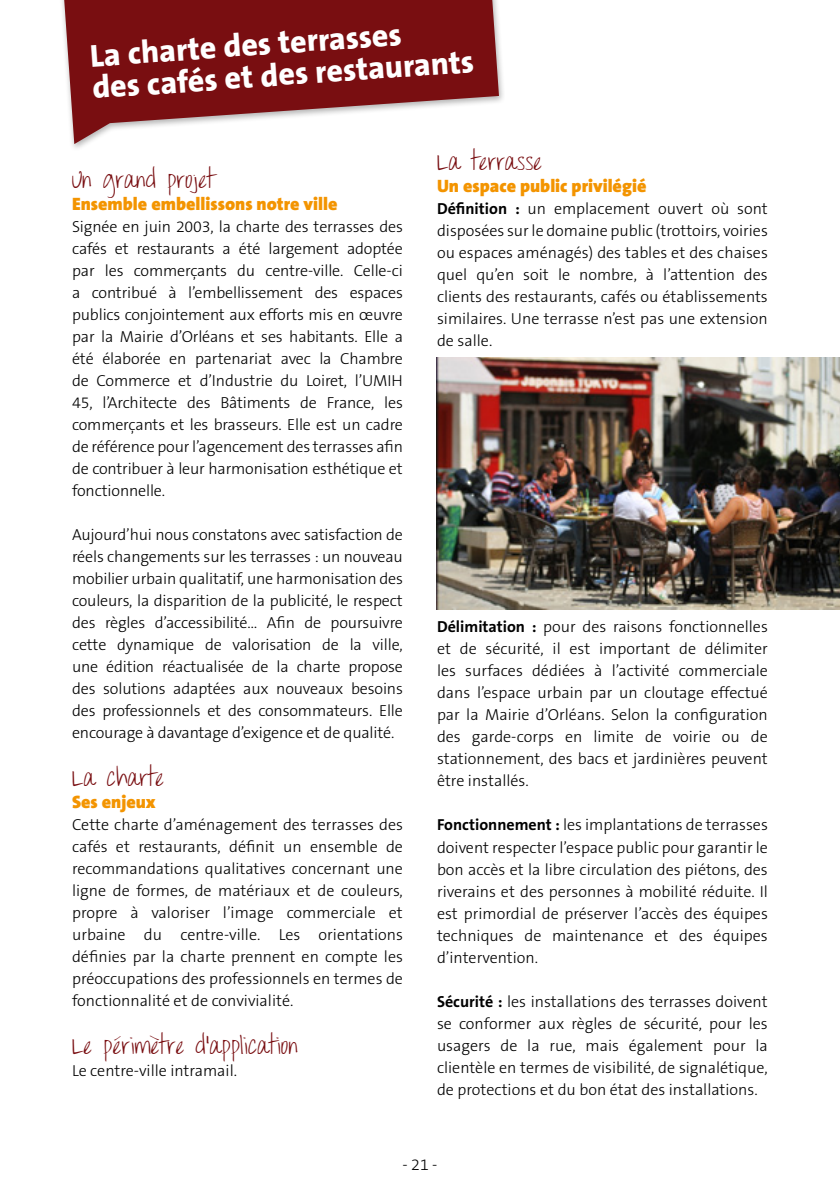
<style>
.page{position:relative;width:840px;height:1191px;background:#fff}
.page>*{position:absolute;margin:0;border:0;box-sizing:border-box;transform-origin:0 0}
.t1{font:800 32px/32px "The Sans B8";color:#fff}
.t2{font:22px "Throw My Hands Upinthe Air";color:#790e11}
.t3{font:900 18px "The Sans B9";color:#f39400}
.t4{font:300 16px/22px "The Sans B3";color:#000;text-align:justify}
.s1{font-family:"The Sans B7";font-weight:700}
</style>
<div class="page">
<svg style="left:64px;top:0;width:434px;height:144px;fill:#790e11"></svg>
<img style="left:436px;top:358px;width:403px;height:252px">
<h1 class="t1" style="left:89px;top:41px;width:384px;rotate:-4deg">La charte des terrasses<br>des cafés et des restaurants</h1>
<h2 class="t2" style="left:72px;top:167px;width:144px">Un grand projet</h2>
<p class="t3" style="left:72px;top:194px;width:267px">Ensemble embellissons notre ville</p>
<p class="t4" style="left:72px;top:216px;width:332px">Signée en juin 2003, la charte des terrasses des cafés et restaurants a été largement adoptée par les commerçants du centre-ville. Celle-ci a contribué à l’embellissement des espaces publics conjointement aux efforts mis en œuvre par la Mairie d’Orléans et ses habitants. Elle a été élaborée en partenariat avec la Chambre de Commerce et d’Industrie du Loiret, l’UMIH 45, l’Architecte des Bâtiments de France, les commerçants et les brasseurs. Elle est un cadre de référence pour l’agencement des terrasses afin de contribuer à leur harmonisation esthétique et fonctionnelle.</p>
<p class="t4" style="left:72px;top:524px;width:332px">Aujourd’hui nous constatons avec satisfaction de réels changements sur les terrasses : un nouveau mobilier urbain qualitatif, une harmonisation des couleurs, la disparition de la publicité, le respect des règles d’accessibilité… Afin de poursuivre cette dynamique de valorisation de la ville, une édition réactualisée de la charte propose des solutions adaptées aux nouveaux besoins des professionnels et des consommateurs. Elle encourage à davantage d’exigence et de qualité.</p>
<h2 class="t2" style="left:72px;top:765px;width:94px">La charte</h2>
<p class="t3" style="left:72px;top:792px;width:85px">Ses enjeux</p>
<p class="t4" style="left:72px;top:814px;width:332px">Cette charte d’aménagement des terrasses des cafés et restaurants, définit un ensemble de recommandations qualitatives concernant une ligne de formes, de matériaux et de couleurs, propre à valoriser l’image commerciale et urbaine du centre-ville. Les orientations définies par la charte prennent en compte les préoccupations des professionnels en termes de fonctionnalité et de convivialité.</p>
<h2 class="t2" style="left:72px;top:1033px;width:227px">Le périmètre d’application</h2>
<p class="t4" style="left:72px;top:1060px;width:166px">Le centre-ville intramail.</p>
<h2 class="t2" style="left:437px;top:150px;width:107px">La terrasse</h2>
<p class="t3" style="left:437px;top:176px;width:211px">Un espace public privilégié</p>
<p class="t4" style="left:437px;top:198px;width:332px"><span class="s1">Définition :</span> un emplacement ouvert où sont disposées sur le domaine public (trottoirs, voiries ou espaces aménagés) des tables et des chaises quel qu’en soit le nombre, à l’attention des clients des restaurants, cafés ou établissements similaires. Une terrasse n’est pas une extension de salle.</p>
<p class="t4" style="left:437px;top:616px;width:332px"><span class="s1">Délimitation :</span> pour des raisons fonctionnelles et de sécurité, il est important de délimiter les surfaces dédiées à l’activité commerciale dans l’espace urbain par un cloutage effectué par la Mairie d’Orléans. Selon la configuration des garde-corps en limite de voirie ou de stationnement, des bacs et jardinières peuvent être installés.</p>
<p class="t4" style="left:437px;top:814px;width:332px"><span class="s1">Fonctionnement :</span> les implantations de terrasses doivent respecter l’espace public pour garantir le bon accès et la libre circulation des piétons, des riverains et des personnes à mobilité réduite. Il est primordial de préserver l’accès des équipes techniques de maintenance et des équipes d’intervention.</p>
<p class="t4" style="left:437px;top:990px;width:332px"><span class="s1">Sécurité :</span> les installations des terrasses doivent se conformer aux règles de sécurité, pour les usagers de la rue, mais également pour la clientèle en termes de visibilité, de signalétique, de protections et du bon état des installations.</p>
<p class="t4" style="left:402px;top:1154px;width:37px">- 21 -</p>
</div>
